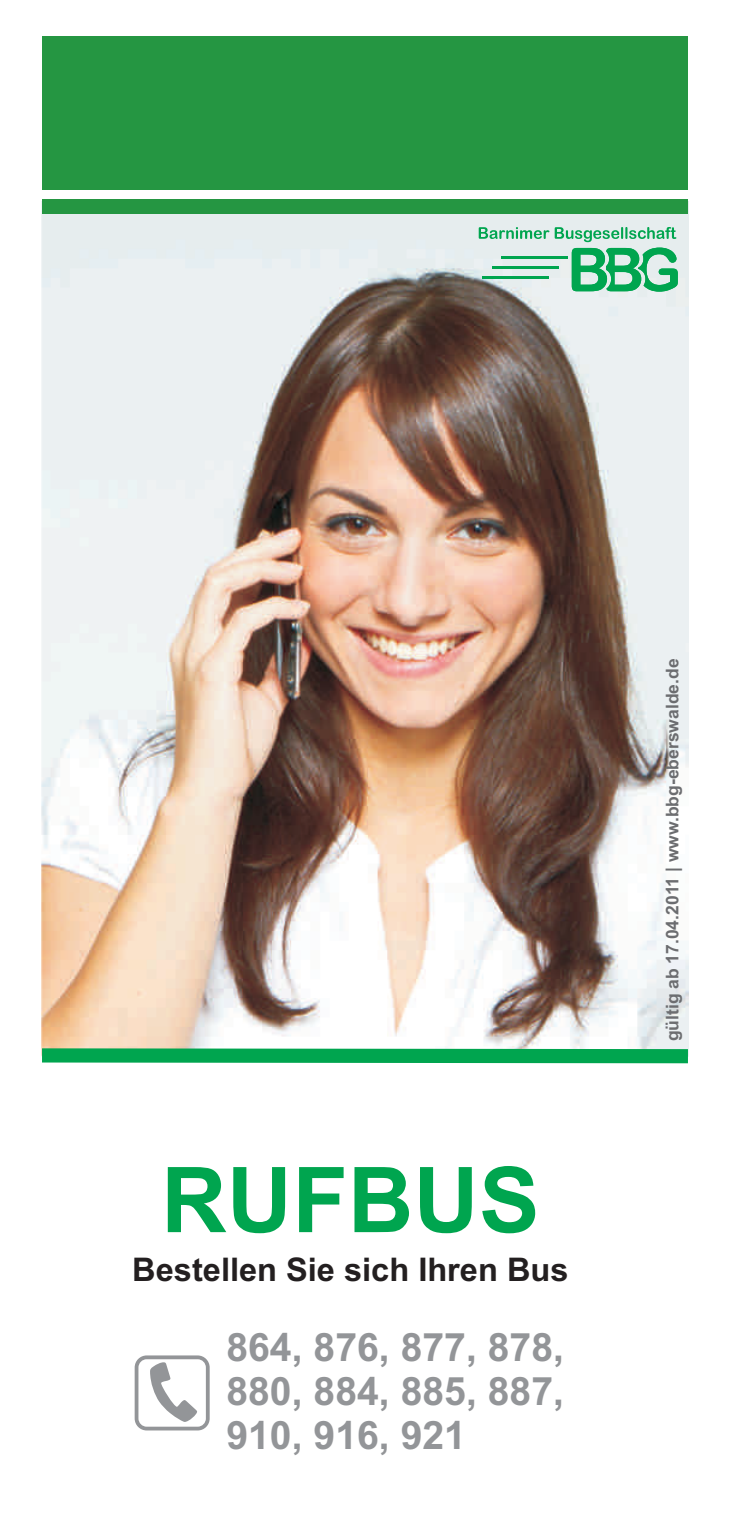
<style>
.page{position:relative;width:730px;height:1517px;background:#fff}
.page>*{position:absolute;margin:0;border:0;box-sizing:border-box;transform-origin:0 0}
.t1{font:700 90.75px "Arial";color:#00a54f}
.t2{font:700 39.25px/43.8px "Arial";color:#939598;text-align:justify}
.t3{font:700 32.5px "Arial";color:#231f20}
.t4{font:700 17.5px "Arial";color:#6c6d70}
</style>
<div class="page">
<svg style="left:135px;top:1355px;width:75px;height:75px"></svg>
<img style="left:41px;top:201px;width:648px;height:840px">
<svg style="left:41px;top:1041px;width:648px;height:23px"></svg>
<hr style="left:483px;top:276px;width:66px;height:2px;background:#00a54f">
<hr style="left:502px;top:257px;width:66px;height:2px;background:#00a54f">
<hr style="left:492px;top:266px;width:66px;height:3px;background:#00a54f">
<svg style="left:572px;top:248px;width:106px;height:44px"></svg>
<svg style="left:479px;top:227px;width:197px;height:15px"></svg>
<div style="left:42px;top:37px;width:646px;height:153px;background:#259642"></div>
<div style="left:42px;top:199px;width:646px;height:14px;background:#259642"></div>
<h1 class="t1" style="left:161px;top:1166px;width:380px">RUFBUS</h1>
<p class="t3" style="left:132px;top:1257px;width:438px">Bestellen Sie sich Ihren Bus</p>
<p class="t2" style="left:226px;top:1329px;width:339px">864, 876, 877, 878, 880, 884, 885, 887, 910, 916, 921</p>
<p class="t4" style="left:666px;top:1041px;width:384px;rotate:-90deg">gültig ab 17.04.2011 | www.bbg-eberswalde.de</p>
</div>
